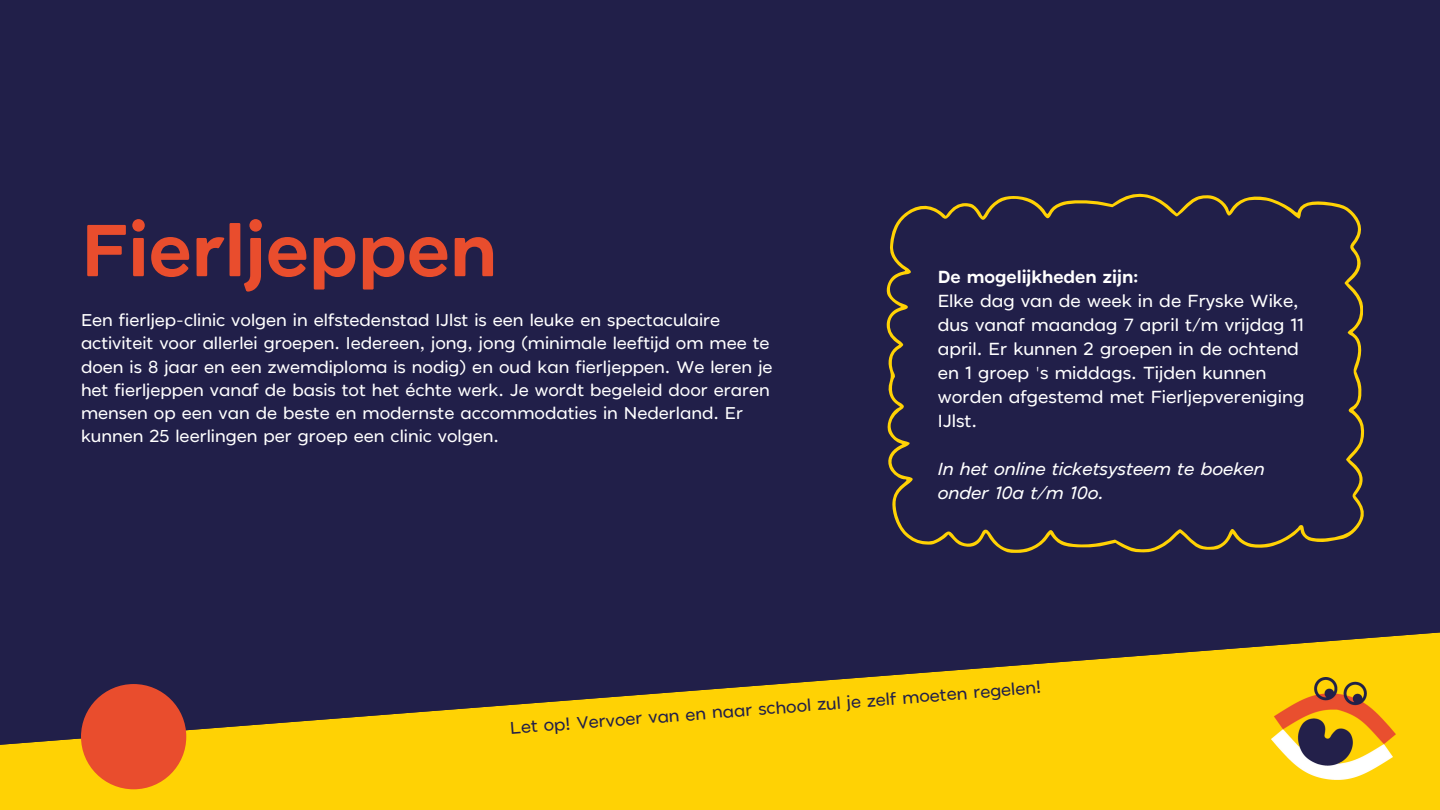
<style>
.page{position:relative;width:1440px;height:810px;background:#211f49}
.page>*{position:absolute;margin:0;border:0;box-sizing:border-box;transform-origin:0 0}
.t1{font:700 73.3px "JT Marnie";color:#e94d2d}
.t2{font:500 17.4px/24px "JT Marnie";color:#fff}
.t3{font:italic 500 17.4px/24px "JT Marnie";color:#fff}
.t4{font:700 17.4px "JT Marnie";color:#fff}
.t5{font:500 17px/23.2px "JT Marnie";color:#fff}
.t6{font:500 17px "JT Marnie";color:#211f49}
</style>
<div class="page">
<svg style="left:0;top:632px;width:1440px;height:178px;fill:#ffd204"></svg>
<div style="left:81px;top:684px;width:105px;height:105px;background:#e94d2d;border-radius:50%"></div>
<svg style="left:886px;top:193px;width:479px;height:360px"></svg>
<img style="left:1271px;top:678px;width:125px;height:102px">
<h1 class="t1" style="left:81px;top:218px;width:418px">Fierljeppen</h1>
<p class="t5" style="left:81px;top:309px;width:693px">Een fierljep-clinic volgen in elfstedenstad IJlst is een leuke en spectaculaire activiteit voor allerlei groepen. Iedereen, jong, jong (minimale leeftijd om mee te doen is 8 jaar en een zwemdiploma is nodig) en oud kan fierljeppen. We leren je het fierljeppen vanaf de basis tot het échte werk. Je wordt begeleid door eraren mensen op een van de beste en modernste accommodaties in Nederland. Er kunnen 25 leerlingen per groep een clinic volgen.</p>
<p class="t4" style="left:938px;top:269px;width:202px">De mogelijkheden zijn:</p>
<p class="t2" style="left:938px;top:290px;width:368px">Elke dag van de week in de Fryske Wike, dus vanaf maandag 7 april t/m vrijdag 11 april. Er kunnen 2 groepen in de ochtend en 1 groep 's middags. Tijden kunnen worden afgestemd met Fierljepvereniging IJlst.</p>
<p class="t3" style="left:938px;top:458px;width:329px">In het online ticketsysteem te boeken onder 10a t/m 10o.</p>
<p class="t6" style="left:509px;top:719px;width:534px;rotate:-4deg">Let op! Vervoer van en naar school zul je zelf moeten regelen!</p>
</div>
